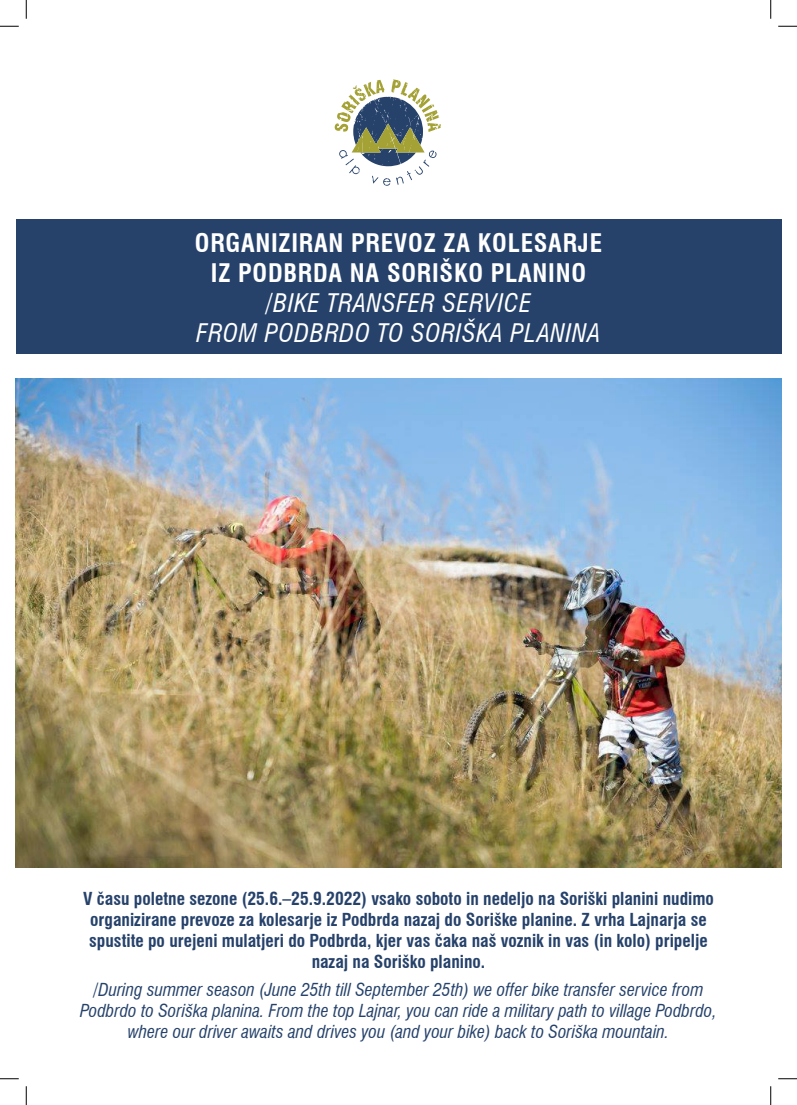
<style>
.page{position:relative;width:797px;height:1105px;background:#fff}
.page>*{position:absolute;margin:0;border:0;box-sizing:border-box;transform-origin:0 0}
.t1{font:700 condensed 25px "Swiss 721 BT";letter-spacing:.03em;color:#fff}
.t2{font:italic condensed 25px "Swiss 721 BT";letter-spacing:.03em;color:#fff}
.t3{font:700 condensed 17.5px/21px "Swiss 721 BT";color:#26426b;text-align:center}
.t4{font:italic condensed 17.5px/21px "Swiss 721 BT";color:#26426b;text-align:center}
</style>
<div class="page">
<svg style="left:334px;top:79px;width:107px;height:107px"></svg>
<div style="left:16px;top:219px;width:765px;height:135px;background:#26426b"></div>
<img style="left:16px;top:379px;width:765px;height:488px">
<svg style="left:0;top:25px;width:19px;height:2px"></svg>
<svg style="left:778px;top:25px;width:19px;height:2px"></svg>
<svg style="left:0;top:1078px;width:19px;height:1px"></svg>
<svg style="left:778px;top:1078px;width:19px;height:1px"></svg>
<svg style="left:25px;top:0;width:2px;height:19px"></svg>
<svg style="left:25px;top:1086px;width:2px;height:19px"></svg>
<svg style="left:770px;top:0;width:1px;height:19px"></svg>
<svg style="left:770px;top:1086px;width:1px;height:19px"></svg>
<p class="t1" style="left:195px;top:228px;width:408px">ORGANIZIRAN PREVOZ ZA KOLESARJE</p>
<p class="t1" style="left:211px;top:258px;width:376px">IZ PODBRDA NA SORIŠKO PLANINO</p>
<p class="t2" style="left:266px;top:288px;width:267px">/BIKE TRANSFER SERVICE</p>
<p class="t2" style="left:196px;top:318px;width:405px">FROM PODBRDO TO SORIŠKA PLANINA</p>
<p class="t3" style="left:83px;top:888px;width:632px">V času poletne sezone (25.6.–25.9.2022) vsako soboto in nedeljo na Soriški planini nudimo organizirane prevoze za kolesarje iz Podbrda nazaj do Soriške planine. Z vrha Lajnarja se spustite po urejeni mulatjeri do Podbrda, kjer vas čaka naš voznik in vas (in kolo) pripelje nazaj na Soriško planino.</p>
<p class="t4" style="left:80px;top:979px;width:638px">/During summer season (June 25th till September 25th) we offer bike transfer service from<br>Podbrdo to Soriška planina. From the top Lajnar, you can ride a military path to village Podbrdo, where our driver awaits and drives you (and your bike) back to Soriška mountain.</p>
</div>
